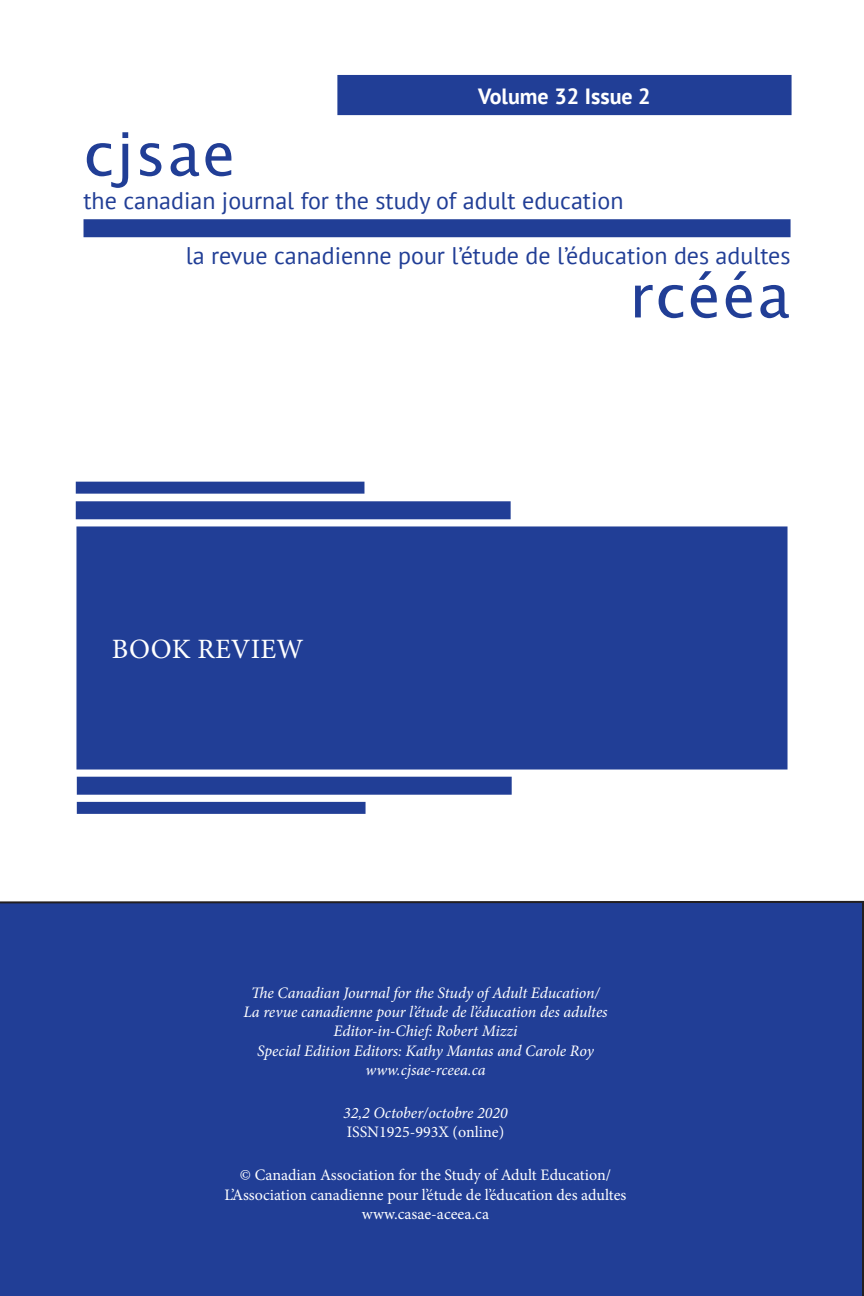
<style>
.page{position:relative;width:864px;height:1296px;background:#fff}
.page>*{position:absolute;margin:0;border:0;box-sizing:border-box;transform-origin:0 0}
.t1{font:60px "Lucida Sans";letter-spacing:.025em;color:#213e96}
.t2{font:28px "Minion Pro";letter-spacing:.01em;color:#fff}
.t3{font:24px "PT Sans";color:#213e96}
.t4{font:700 22px "PT Sans";color:#fff}
.t5{font:italic 16px/19.2px "Minion Pro";letter-spacing:-.005em;color:#fff;text-align:center}
.t6{font:16px/19.2px "Minion Pro";color:#fff;text-align:center}
</style>
<div class="page">
<div style="left:0;top:901px;width:864px;height:395px;background:#213e96"></div>
<div style="left:84px;top:219px;width:707px;height:18px;background:#213e96"></div>
<div style="left:338px;top:76px;width:453px;height:38px;background:#213e96"></div>
<div style="left:337px;top:75px;width:455px;height:40px;border:2px solid #213e96"></div>
<div style="left:76px;top:526px;width:712px;height:244px;background:#213e96;border:4px solid #213e96"></div>
<div style="left:76px;top:482px;width:288px;height:12px;background:#213e96"></div>
<div style="left:76px;top:501px;width:435px;height:18px;background:#213e96"></div>
<div style="left:77px;top:802px;width:289px;height:12px;background:#213e96"></div>
<div style="left:77px;top:777px;width:435px;height:18px;background:#213e96"></div>
<h1 class="t1" style="left:84px;top:120px;width:154px">cjsae</h1>
<h3 class="t4" style="left:478px;top:81px;width:174px">Volume 32 Issue 2</h3>
<h3 class="t3" style="left:84px;top:185px;width:541px">the canadian journal for the study of adult education</h3>
<h3 class="t3" style="left:186px;top:240px;width:606px">la revue canadienne pour l’étude de l’éducation des adultes</h3>
<h2 class="t2" style="left:112px;top:630px;width:193px">BOOK REVIEW</h2>
<h1 class="t1" style="left:629px;top:262px;width:163px">rcééa</h1>
<p class="t5" style="left:243px;top:983px;width:366px">The Canadian Journal for the Study of Adult Education/ La revue canadienne pour l’étude de l’éducation des adultes Editor‑in‑Chief: Robert Mizzi<br>Special Edition Editors: Kathy Mantas and Carole Roy www.cjsae-rceea.ca</p>
<p class="t5" style="left:343px;top:1103px;width:166px">32,2 October/octobre 2020</p>
<p class="t6" style="left:347px;top:1123px;width:159px">ISSN1925‑993X (online)</p>
<p class="t6" style="left:225px;top:1166px;width:403px">© Canadian Association for the Study of Adult Education/<br>L’Association canadienne pour l’étude de l’éducation des adultes www.casae-aceea.ca</p>
</div>
